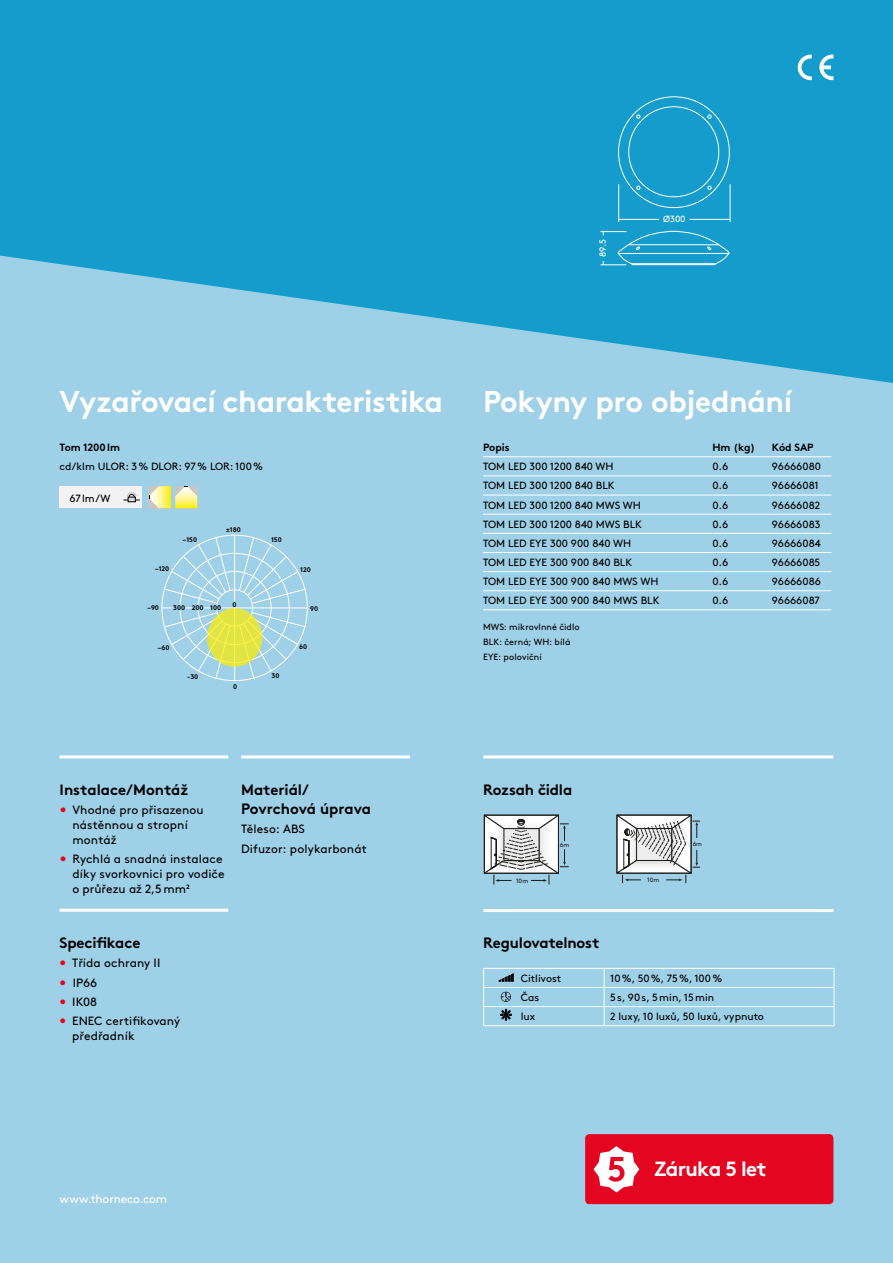
<style>
.page{position:relative;width:893px;height:1263px;background:#9ed0e7}
.page>*{position:absolute;margin:0;border:0;box-sizing:border-box;transform-origin:0 0}
.t1{font:700 30px "Brown";letter-spacing:-.015em;color:#fff}
.t2{font:700 20.55px "Brown";letter-spacing:-.035em;color:#fff}
.t3{font:700 15px/19.2px "Brown";letter-spacing:-.01em;color:#000}
.t4{font:12px/14.9px "Brown";letter-spacing:.01em;color:#000}
.t5{font:12px "Brown";letter-spacing:-.02em;color:#fff}
.t6{font:10.5px "Brown";color:#000}
.t7{font:700 10.5px "Brown";color:#000}
.t8{font:9px/15px "Brown";letter-spacing:.005em;color:#000}
.t9{font:9px "Brown";color:#fff}
.t10{font:700 6.75px "Brown";color:#000}
.t11{font:6.15px "Brown";color:#1b1b19}
.s1{color:#e40521}
</style>
<div class="page">
<svg style="left:0;top:0;width:893px;height:383px;fill:#149dcc"></svg>
<hr style="left:483px;top:755px;width:350px;height:3px;background:#fff">
<hr style="left:483px;top:909px;width:350px;height:3px;background:#fff">
<svg style="left:483px;top:815px;width:86px;height:69px"></svg>
<svg style="left:616px;top:815px;width:84px;height:68px"></svg>
<hr style="left:483px;top:609px;width:229px;height:1px;background:#fff">
<hr style="left:712px;top:609px;width:60px;height:1px;background:#fff">
<hr style="left:772px;top:609px;width:59px;height:1px;background:#fff">
<hr style="left:483px;top:456px;width:229px;height:1px;background:#fff">
<hr style="left:712px;top:456px;width:60px;height:1px;background:#fff">
<hr style="left:772px;top:456px;width:59px;height:1px;background:#fff">
<hr style="left:483px;top:475px;width:229px;height:1px;background:#fff">
<hr style="left:712px;top:475px;width:60px;height:1px;background:#fff">
<hr style="left:772px;top:475px;width:59px;height:1px;background:#fff">
<hr style="left:483px;top:495px;width:229px;height:1px;background:#fff">
<hr style="left:712px;top:495px;width:60px;height:1px;background:#fff">
<hr style="left:772px;top:495px;width:59px;height:1px;background:#fff">
<hr style="left:483px;top:514px;width:229px;height:1px;background:#fff">
<hr style="left:712px;top:514px;width:60px;height:1px;background:#fff">
<hr style="left:772px;top:514px;width:59px;height:1px;background:#fff">
<hr style="left:483px;top:533px;width:229px;height:1px;background:#fff">
<hr style="left:712px;top:533px;width:60px;height:1px;background:#fff">
<hr style="left:772px;top:533px;width:59px;height:1px;background:#fff">
<hr style="left:483px;top:552px;width:229px;height:1px;background:#fff">
<hr style="left:712px;top:552px;width:60px;height:1px;background:#fff">
<hr style="left:772px;top:552px;width:59px;height:1px;background:#fff">
<hr style="left:483px;top:571px;width:229px;height:1px;background:#fff">
<hr style="left:712px;top:571px;width:60px;height:1px;background:#fff">
<hr style="left:772px;top:571px;width:59px;height:1px;background:#fff">
<hr style="left:483px;top:590px;width:229px;height:1px;background:#fff">
<hr style="left:712px;top:590px;width:60px;height:1px;background:#fff">
<hr style="left:772px;top:590px;width:59px;height:1px;background:#fff">
<hr style="left:60px;top:909px;width:168px;height:3px;background:#fff">
<hr style="left:483px;top:968px;width:121px;height:1px;background:#fff">
<hr style="left:604px;top:968px;width:230px;height:1px;background:#fff">
<hr style="left:483px;top:987px;width:121px;height:1px;background:#fff">
<hr style="left:604px;top:987px;width:230px;height:1px;background:#fff">
<hr style="left:483px;top:1006px;width:121px;height:1px;background:#fff">
<svg style="left:483px;top:969px;width:1px;height:56px"></svg>
<hr style="left:604px;top:1006px;width:230px;height:1px;background:#fff">
<svg style="left:604px;top:969px;width:1px;height:56px"></svg>
<svg style="left:834px;top:969px;width:1px;height:56px"></svg>
<hr style="left:483px;top:1025px;width:121px;height:1px;background:#fff">
<hr style="left:604px;top:1025px;width:230px;height:1px;background:#fff">
<svg style="left:500px;top:1009px;width:12px;height:12px"></svg>
<svg style="left:501px;top:992px;width:10px;height:10px"></svg>
<svg style="left:499px;top:973px;width:15px;height:8px"></svg>
<hr style="left:60px;top:755px;width:168px;height:3px;background:#fff">
<hr style="left:241px;top:755px;width:169px;height:3px;background:#fff">
<div style="left:60px;top:486px;width:82px;height:22px;background:#f2f2f2"></div>
<svg style="left:149px;top:486px;width:48px;height:22px"></svg>
<svg style="left:124px;top:492px;width:15px;height:10px"></svg>
<hr style="left:234px;top:535px;width:1px;height:66px;background:#fff">
<hr style="left:234px;top:608px;width:1px;height:72px;background:#fff">
<hr style="left:222px;top:607px;width:86px;height:1px;background:#fff">
<svg style="left:162px;top:536px;width:144px;height:143px"></svg>
<svg style="left:636px;top:186px;width:4px;height:4px"></svg>
<svg style="left:707px;top:186px;width:5px;height:4px"></svg>
<svg style="left:636px;top:115px;width:4px;height:4px"></svg>
<svg style="left:707px;top:115px;width:5px;height:4px"></svg>
<hr style="left:618px;top:184px;width:1px;height:38px;background:#fff">
<hr style="left:730px;top:184px;width:1px;height:38px;background:#fff">
<hr style="left:619px;top:219px;width:40px;height:1px;background:#fff">
<hr style="left:690px;top:219px;width:40px;height:1px;background:#fff">
<svg style="left:600px;top:230px;width:129px;height:35px"></svg>
<svg style="left:798px;top:55px;width:14px;height:25px"></svg>
<svg style="left:819px;top:55px;width:14px;height:25px"></svg>
<div style="left:585px;top:1134px;width:248px;height:70px;background:#e40521;border-radius:4px"></div>
<svg style="left:594px;top:1146px;width:45px;height:46px"></svg>
<p class="t9" style="left:596px;top:257px;width:19px;rotate:-90deg">89.5</p>
<p class="t9" style="left:663px;top:212px;width:24px">Ø300</p>
<h1 class="t1" style="left:60px;top:378px;width:385px">Vyzařovací charakteristika</h1>
<h1 class="t1" style="left:483px;top:378px;width:311px">Pokyny pro objednání</h1>
<p class="t7" style="left:60px;top:439px;width:62px">Tom 1200lm</p>
<p class="t6" style="left:60px;top:458px;width:205px">cd/klm ULOR: 3% DLOR: 97% LOR: 100%</p>
<p class="t6" style="left:70px;top:490px;width:43px">67lm/W</p>
<p class="t10" style="left:183px;top:535px;width:16px">–150</p>
<p class="t10" style="left:226px;top:524px;width:16px">±180</p>
<p class="t10" style="left:271px;top:534px;width:12px">150</p>
<p class="t10" style="left:155px;top:563px;width:16px">–120</p>
<p class="t10" style="left:300px;top:564px;width:12px">120</p>
<p class="t10" style="left:147px;top:602px;width:13px">–90</p>
<p class="t10" style="left:310px;top:603px;width:10px">90</p>
<p class="t10" style="left:158px;top:642px;width:13px">–60</p>
<p class="t10" style="left:233px;top:599px;width:6px">0</p>
<p class="t10" style="left:173px;top:602px;width:49px">300 200 100</p>
<p class="t10" style="left:299px;top:642px;width:10px">60</p>
<p class="t10" style="left:187px;top:671px;width:13px">-30</p>
<p class="t10" style="left:233px;top:681px;width:6px">0</p>
<p class="t10" style="left:271px;top:670px;width:9px">30</p>
<h3 class="t3" style="left:60px;top:779px;width:130px">Instalace/Montáž</h3>
<p class="t4" style="left:72px;top:802px;width:133px;text-indent:-13px"><span class="s1">•</span> Vhodné pro přisazenou nástěnnou a stropní montáž</p>
<p class="t4" style="left:72px;top:851px;width:154px;text-indent:-13px"><span class="s1">•</span> Rychlá a snadná instalace díky svorkovnici pro vodiče o průřezu až 2,5mm²</p>
<h3 class="t3" style="left:60px;top:932px;width:82px">Specifikace</h3>
<p class="t4" style="left:60px;top:955px;width:102px"><span class="s1">•</span> Třída ochrany II</p>
<p class="t4" style="left:60px;top:974px;width:39px"><span class="s1">•</span> IP66</p>
<p class="t4" style="left:60px;top:993px;width:39px"><span class="s1">•</span> IK08</p>
<p class="t4" style="left:72px;top:1012px;width:109px;text-indent:-13px"><span class="s1">•</span> ENEC certifikovaný předřadník</p>
<h3 class="t3" style="left:241px;top:779px;width:131px">Materiál/<br>Povrchová úprava</h3>
<p class="t4" style="left:241px;top:819px;width:127px;line-height:19.2px">Těleso: ABS<br>Difuzor: polykarbonát</p>
<p class="t5" style="left:60px;top:1190px;width:109px">www.thorneco.com</p>
<p class="t7" style="left:483px;top:439px;width:28px">Popis</p>
<p class="t7" style="left:712px;top:439px;width:44px">Hm (kg)</p>
<p class="t7" style="left:772px;top:439px;width:43px">Kód SAP</p>
<p class="t6" style="left:483px;top:459px;width:132px">TOM LED 300 1200 840 WH</p>
<p class="t6" style="left:712px;top:459px;width:17px">0.6</p>
<p class="t6" style="left:772px;top:459px;width:50px">96666080</p>
<p class="t6" style="left:483px;top:478px;width:133px">TOM LED 300 1200 840 BLK</p>
<p class="t6" style="left:712px;top:478px;width:17px">0.6</p>
<p class="t6" style="left:772px;top:478px;width:48px">96666081</p>
<p class="t6" style="left:483px;top:497px;width:159px">TOM LED 300 1200 840 MWS WH</p>
<p class="t6" style="left:712px;top:497px;width:17px">0.6</p>
<p class="t6" style="left:772px;top:497px;width:50px">96666082</p>
<p class="t6" style="left:483px;top:516px;width:160px">TOM LED 300 1200 840 MWS BLK</p>
<p class="t6" style="left:712px;top:516px;width:17px">0.6</p>
<p class="t6" style="left:772px;top:516px;width:50px">96666083</p>
<p class="t6" style="left:483px;top:535px;width:149px">TOM LED EYE 300 900 840 WH</p>
<p class="t6" style="left:712px;top:535px;width:17px">0.6</p>
<p class="t6" style="left:772px;top:535px;width:50px">96666084</p>
<p class="t6" style="left:483px;top:554px;width:151px">TOM LED EYE 300 900 840 BLK</p>
<p class="t6" style="left:712px;top:554px;width:17px">0.6</p>
<p class="t6" style="left:772px;top:554px;width:50px">96666085</p>
<p class="t6" style="left:483px;top:573px;width:177px">TOM LED EYE 300 900 840 MWS WH</p>
<p class="t6" style="left:712px;top:573px;width:17px">0.6</p>
<p class="t6" style="left:772px;top:573px;width:50px">96666086</p>
<p class="t6" style="left:483px;top:592px;width:178px">TOM LED EYE 300 900 840 MWS BLK</p>
<p class="t6" style="left:712px;top:592px;width:17px">0.6</p>
<p class="t6" style="left:772px;top:592px;width:50px">96666087</p>
<p class="t8" style="left:483px;top:618px;width:98px">MWS: mikrovlnné čidlo<br>BLK: černá; WH: bílá<br>EYE: poloviční</p>
<h3 class="t3" style="left:483px;top:779px;width:90px">Rozsah čidla</h3>
<p class="t11" style="left:516px;top:876px;width:14px">10m</p>
<p class="t11" style="left:560px;top:840px;width:11px">6m</p>
<h3 class="t3" style="left:483px;top:932px;width:118px">Regulovatelnost</h3>
<p class="t11" style="left:647px;top:876px;width:14px">10m</p>
<p class="t11" style="left:693px;top:839px;width:11px">6m</p>
<p class="t6" style="left:521px;top:970px;width:42px">Citlivost</p>
<p class="t6" style="left:610px;top:970px;width:114px">10%, 50%, 75%, 100%</p>
<p class="t6" style="left:521px;top:989px;width:20px">Čas</p>
<p class="t6" style="left:610px;top:989px;width:106px">5s, 90s, 5min, 15min</p>
<p class="t6" style="left:521px;top:1008px;width:16px">lux</p>
<p class="t6" style="left:610px;top:1008px;width:155px">2 luxy, 10 luxů, 50 luxů, vypnuto</p>
<h2 class="t2" style="left:654px;top:1152px;width:114px">Záruka 5 let</h2>
</div>
